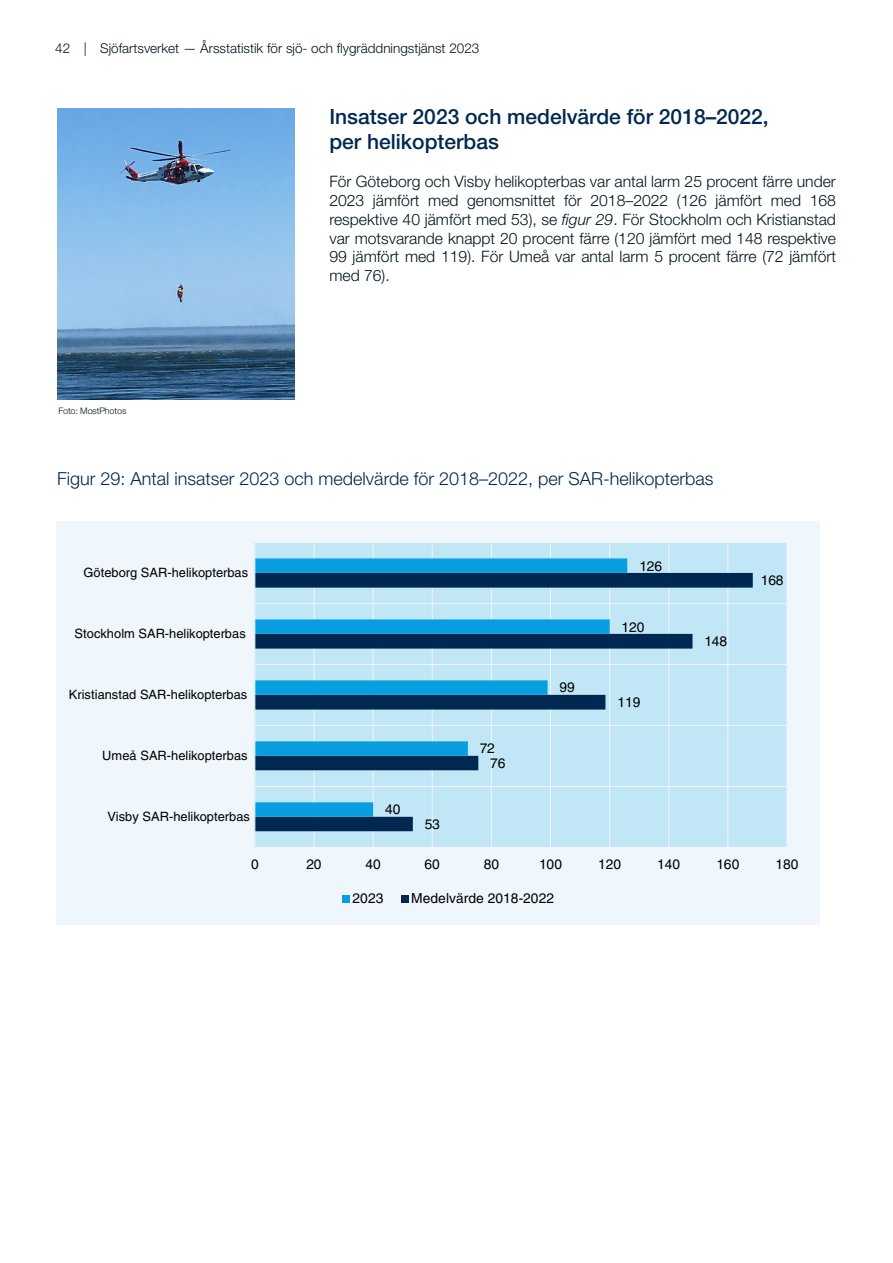
<style>
.page{position:relative;width:893px;height:1263px;background:#fff}
.page>*{position:absolute;margin:0;border:0;box-sizing:border-box;transform-origin:0 0}
.t1{font:500 21px/25.2px "Helvetica Neue LT Std";color:#002850}
.t2{font:300 18px "Helvetica Neue LT Std";color:#002850}
.t3{font:300 15.75px/18.9px "Helvetica Neue LT Std";color:#00141e;text-align:justify}
.t4{font:13.8px "Helvetica LT Std";letter-spacing:-.005em;color:#000}
.t5{font:300 13.5px "Helvetica Neue LT Std";color:#00141e}
.t6{font:12.9px "Helvetica LT Std";color:#000}
.t7{font:300 9px "Helvetica Neue LT Std";letter-spacing:-.01em;color:#00141e}
.s1{font-style:italic}
</style>
<div class="page">
<div style="left:56px;top:521px;width:764px;height:403px;background:#eff6fc"></div>
<div style="left:255px;top:542px;width:532px;height:305px;background:#c1e7f7"></div>
<hr style="left:786px;top:542px;width:1px;height:305px;background:#eff6fc">
<hr style="left:727px;top:542px;width:1px;height:305px;background:#eff6fc">
<hr style="left:668px;top:542px;width:1px;height:305px;background:#eff6fc">
<hr style="left:609px;top:542px;width:1px;height:305px;background:#eff6fc">
<hr style="left:550px;top:542px;width:1px;height:305px;background:#eff6fc">
<hr style="left:491px;top:542px;width:1px;height:305px;background:#eff6fc">
<hr style="left:432px;top:542px;width:1px;height:305px;background:#eff6fc">
<hr style="left:373px;top:542px;width:1px;height:305px;background:#eff6fc">
<hr style="left:314px;top:542px;width:1px;height:305px;background:#eff6fc">
<hr style="left:255px;top:542px;width:532px;height:1px;background:#eff6fc">
<hr style="left:255px;top:603px;width:532px;height:1px;background:#eff6fc">
<hr style="left:255px;top:664px;width:532px;height:1px;background:#eff6fc">
<hr style="left:255px;top:725px;width:532px;height:1px;background:#eff6fc">
<hr style="left:255px;top:786px;width:532px;height:1px;background:#eff6fc">
<svg style="left:256px;top:573px;width:497px;height:258px"></svg>
<svg style="left:256px;top:558px;width:371px;height:259px"></svg>
<hr style="left:255px;top:542px;width:1px;height:305px;background:#eff6fc">
<div style="left:343px;top:895px;width:7px;height:7px;background:#089ee0"></div>
<div style="left:401px;top:895px;width:7px;height:7px;background:#002850"></div>
<img style="left:57px;top:108px;width:238px;height:292px">
<p class="t5" style="left:55px;top:40px;width:426px">42 | Sjöfartsverket — Årsstatistik för sjö- och flygräddningstjänst 2023</p>
<p class="t7" style="left:58px;top:405px;width:69px">Foto: MostPhotos</p>
<h1 class="t1" style="left:329px;top:103px;width:441px">Insatser 2023 och medelvärde för 2018–2022, per helikopterbas</h1>
<p class="t3" style="left:329px;top:171px;width:508px">För Göteborg och Visby helikopterbas var antal larm 25 procent färre under 2023 jämfört med genomsnittet för 2018–2022 (126 jämfört med 168 respektive 40 jämfört med 53), se <span class="s1">figur 29</span>. För Stockholm och Kristianstad var motsvarande knappt 20 procent färre (120 jämfört med 148 respektive 99 jämfört med 119). För Umeå var antal larm 5 procent färre (72 jämfört med 76).</p>
<p class="t2" style="left:57px;top:468px;width:658px">Figur 29: Antal insatser 2023 och medelvärde för 2018–2022, per SAR-helikopterbas</p>
<p class="t6" style="left:84px;top:565px;width:166px">Göteborg SAR-helikopterbas</p>
<p class="t6" style="left:75px;top:626px;width:173px">Stockholm SAR-helikopterbas</p>
<p class="t6" style="left:69px;top:687px;width:180px">Kristianstad SAR-helikopterbas</p>
<p class="t6" style="left:102px;top:748px;width:147px">Umeå SAR-helikopterbas</p>
<p class="t6" style="left:107px;top:809px;width:144px">Visby SAR-helikopterbas</p>
<p class="t4" style="left:385px;top:801px;width:17px">40</p>
<p class="t4" style="left:425px;top:816px;width:17px">53</p>
<p class="t4" style="left:480px;top:740px;width:17px">72</p>
<p class="t4" style="left:490px;top:755px;width:17px">76</p>
<p class="t4" style="left:559px;top:680px;width:17px">99</p>
<p class="t4" style="left:639px;top:558px;width:24px">126</p>
<p class="t4" style="left:622px;top:619px;width:24px">120</p>
<p class="t4" style="left:617px;top:694px;width:24px">119</p>
<p class="t4" style="left:704px;top:633px;width:24px">148</p>
<p class="t4" style="left:761px;top:572px;width:24px">168</p>
<p class="t4" style="left:251px;top:856px;width:9px">0</p>
<p class="t4" style="left:306px;top:856px;width:17px">20</p>
<p class="t4" style="left:365px;top:856px;width:17px">40</p>
<p class="t4" style="left:425px;top:856px;width:17px">60</p>
<p class="t4" style="left:484px;top:856px;width:17px">80</p>
<p class="t4" style="left:539px;top:856px;width:25px">100</p>
<p class="t4" style="left:598px;top:856px;width:25px">120</p>
<p class="t4" style="left:657px;top:856px;width:25px">140</p>
<p class="t4" style="left:716px;top:856px;width:25px">160</p>
<p class="t4" style="left:775px;top:856px;width:25px">180</p>
<p class="t4" style="left:353px;top:890px;width:32px">2023</p>
<p class="t4" style="left:411px;top:890px;width:144px">Medelvärde 2018-2022</p>
</div>
